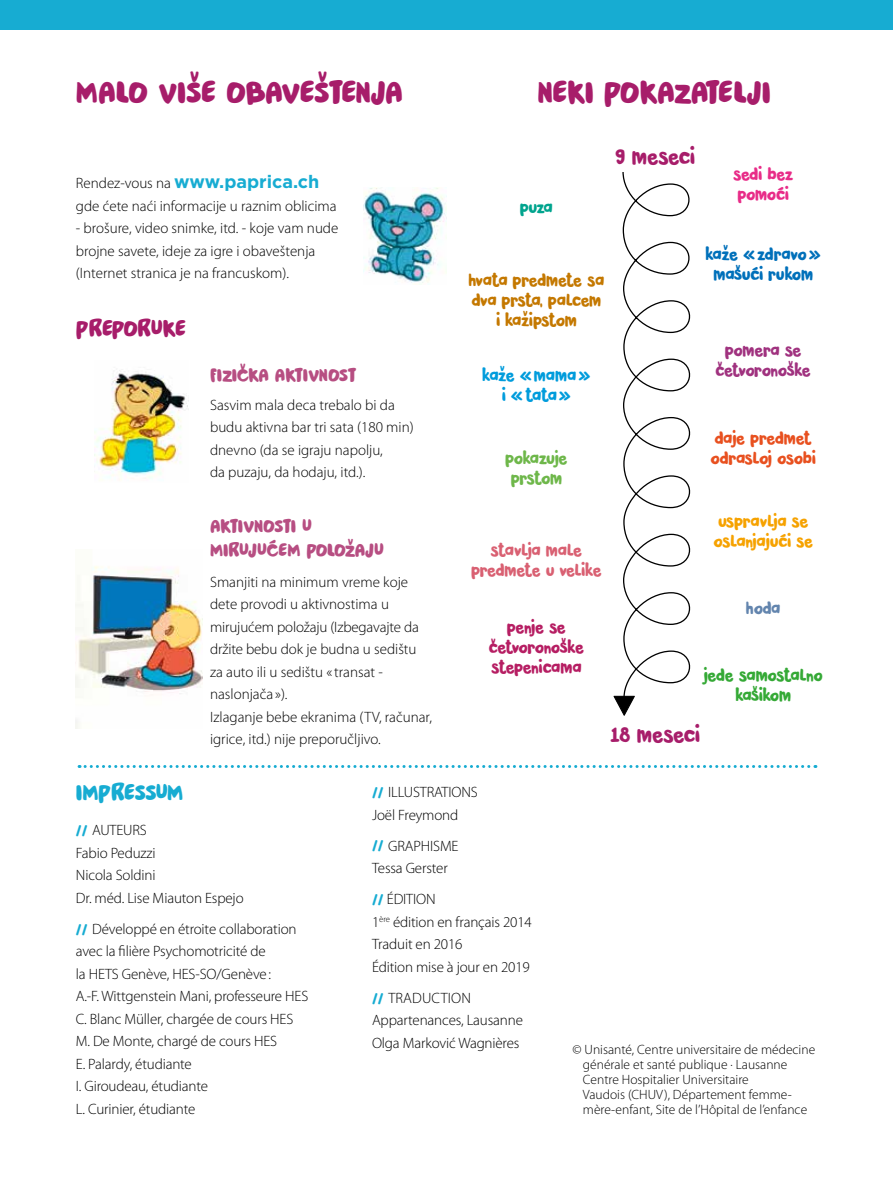
<style>
.page{position:relative;width:893px;height:1191px;background:#fff}
.page>*{position:absolute;margin:0;border:0;box-sizing:border-box;transform-origin:0 0}
.t1{font:33px "Pardesi";letter-spacing:-.03em;color:#a71d6a}
.t2{font:24px "Pardesi";letter-spacing:-.03em;color:#a71d6a}
.t3{font:24px "Pardesi";letter-spacing:-.03em;color:#17acd2}
.t4{font:21px "Pardesi";letter-spacing:-.03em;color:#a71d6a}
.t5{font:19.5px/23.4px "Pardesi";letter-spacing:-.035em;color:#b74e82}
.t6{font:700 18px "Gotham";color:#17acd2}
.t7{font:16.5px/19.8px "Pardesi";letter-spacing:-.04em;color:#c47800;text-align:center}
.t8{font:16.5px/19.8px "Pardesi";letter-spacing:-.03em;color:#b61e63;text-align:center}
.t9{font:16.5px/19.8px "Pardesi";letter-spacing:-.03em;color:#d96072;text-align:center}
.t10{font:16.5px/19.8px "Pardesi";letter-spacing:-.03em;color:#e8501f}
.t11{font:16.5px/19.8px "Pardesi";letter-spacing:-.02em;color:#f6a200}
.t12{font:16.5px/19.8px "Pardesi";letter-spacing:-.03em;color:#0070ba;text-align:center}
.t13{font:16.5px/19.8px "Pardesi";letter-spacing:-.03em;color:#35a936;text-align:center}
.t14{font:16.5px/19.8px "Pardesi";letter-spacing:-.03em;color:#a0327f;text-align:center}
.t15{font:16.5px/19.8px "Pardesi";letter-spacing:-.03em;color:#009cdc;text-align:center}
.t16{font:16.5px/19.8px "Pardesi";letter-spacing:-.025em;color:#6eb74a;text-align:center}
.t17{font:16.5px/19.8px "Pardesi";letter-spacing:-.025em;color:#e82c88}
.t18{font:16.5px "Pardesi";color:#6385ae}
.t19{font:16.5px "Pardesi";color:#00a48e}
.t20{font:300 15px/22.5px "Myriad Pro";letter-spacing:-.01em;color:#000}
.t21{font:300 13.5px/15px "Myriad Pro";color:#000}
.s1{font-family:"Myriad Pro";font-weight:300;font-size:15px;color:#000}
.s2{font-family:"Pardesi";font-weight:400;color:#17acd2}
</style>
<div class="page">
<div style="left:0;top:0;width:893px;height:30px;background:#17acd2"></div>
<svg style="left:79px;top:765px;width:737px;height:3px"></svg>
<svg style="left:613px;top:172px;width:78px;height:544px"></svg>
<img style="left:76px;top:566px;width:127px;height:163px">
<img style="left:95px;top:370px;width:94px;height:110px">
<img style="left:363px;top:188px;width:83px;height:95px">
<h1 class="t1" style="left:76px;top:68px;width:329px">MALO VIŠE OBAVEŠTENJA</h1>
<p class="t6" style="left:76px;top:172px;width:245px"><span class="s1">Rendez-vous na</span> www.paprica.ch</p>
<p class="t20" style="left:76px;top:195px;width:262px">gde ćete naći informacije u raznim oblicima</p>
<p class="t20" style="left:76px;top:217px;width:264px">- brošure, video snimke, itd. - koje vam nude brojne savete, ideje za igre i obaveštenja (Internet stranica je na francuskom).</p>
<h2 class="t2" style="left:76px;top:311px;width:112px">PREPORUKE</h2>
<h3 class="t5" style="left:210px;top:363px;width:148px">FIZIČKA AKTIVNOST</h3>
<p class="t20" style="left:210px;top:393px;width:205px">Sasvim mala deca trebalo bi da budu aktivna bar tri sata (180 min) dnevno (da se igraju napolju,<br>da puzaju, da hodaju, itd.).</p>
<h3 class="t5" style="left:210px;top:514px;width:176px">AKTIVNOSTI U<br>MIRUJUĆEM POLOŽAJU</h3>
<p class="t20" style="left:210px;top:571px;width:223px">Smanjiti na minimum vreme koje dete provodi u aktivnostima u mirujućem položaju (Izbegavajte da držite bebu dok je budna u sedištu za auto ili u sedištu «transat - naslonjača »).<br>Izlaganje bebe ekranima (TV, računar, igrice, itd.) nije preporučljivo.</p>
<h1 class="t1" style="left:537px;top:68px;width:235px">NEKI POKAZATELJI</h1>
<p class="t19" style="left:520px;top:195px;width:34px">PUZA</p>
<p class="t7" style="left:468px;top:270px;width:137px">HVATA PREDMETE SA<br>DVA PRSTA, PALCEM<br>I KAŽIPSTOM</p>
<p class="t15" style="left:482px;top:365px;width:110px">KAŽE «MAMA»<br>I « TATA»</p>
<p class="t16" style="left:505px;top:449px;width:64px">POKAZUJE<br>PRSTOM</p>
<p class="t9" style="left:471px;top:540px;width:132px">STAVLJA MALE<br>PREDMETE U VELIKE</p>
<p class="t8" style="left:489px;top:617px;width:97px">PENJE SE<br>ČETVORONOŠKE<br>STEPENICAMA</p>
<h3 class="t4" style="left:615px;top:141px;width:81px">9 MESECI</h3>
<p class="t17" style="left:733px;top:164px;width:62px">SEDI BEZ<br>POMOĆI</p>
<p class="t12" style="left:706px;top:245px;width:117px">KAŽE «ZDRAVO»<br>MAŠUĆI RUKOM</p>
<p class="t14" style="left:715px;top:340px;width:97px">POMERA SE<br>ČETVORONOŠKE</p>
<p class="t10" style="left:710px;top:428px;width:107px">DAJE PREDMET<br>ODRASLOJ OSOBI</p>
<p class="t11" style="left:713px;top:511px;width:101px">USPRAVLJA SE<br>OSLANJAJUĆI SE</p>
<p class="t18" style="left:746px;top:596px;width:36px">HODA</p>
<p class="t13" style="left:704px;top:665px;width:120px">JEDE SAMOSTALNO<br>KAŠIKOM</p>
<h3 class="t4" style="left:610px;top:719px;width:91px">18 MESECI</h3>
<h2 class="t3" style="left:76px;top:774px;width:109px">IMPRESSUM</h2>
<p class="t20" style="left:76px;top:819px;width:169px"><span class="s2">//</span> AUTEURS<br>Fabio Peduzzi<br>Nicola Soldini<br>Dr. méd. Lise Miauton Espejo</p>
<p class="t20" style="left:76px;top:918px;width:234px"><span class="s2">//</span> Développé en étroite collaboration avec la filière Psychomotricité de<br>la HETS Genève, HES-SO/Genève:<br>A.-F. Wittgenstein Mani, professeure HES<br>C. Blanc Müller, chargée de cours HES<br>M. De Monte, chargé de cours HES<br>E. Palardy, étudiante<br>I. Giroudeau, étudiante<br>L. Curinier, étudiante</p>
<p class="t20" style="left:372px;top:781px;width:107px"><span class="s2">//</span> ILLUSTRATIONS<br>Joël Freymond</p>
<p class="t20" style="left:372px;top:834px;width:88px"><span class="s2">//</span> GRAPHISME<br>Tessa Gerster</p>
<p class="t20" style="left:372px;top:888px;width:161px"><span class="s2">//</span> ÉDITION<br>1<sup>ère</sup> édition en français 2014<br>Traduit en 2016<br>Édition mise à jour en 2019</p>
<p class="t20" style="left:372px;top:986px;width:152px"><span class="s2">//</span> TRADUCTION<br>Appartenances, Lausanne<br>Olga Marković Wagnières</p>
<p class="t21" style="left:583px;top:1042px;width:234px;text-indent:-11px">© Unisanté, Centre universitaire de médecine générale et santé publique · Lausanne Centre Hospitalier Universitaire<br>Vaudois (CHUV), Département femme&shy;mère-enfant, Site de l’Hôpital de l’enfance</p>
</div>
